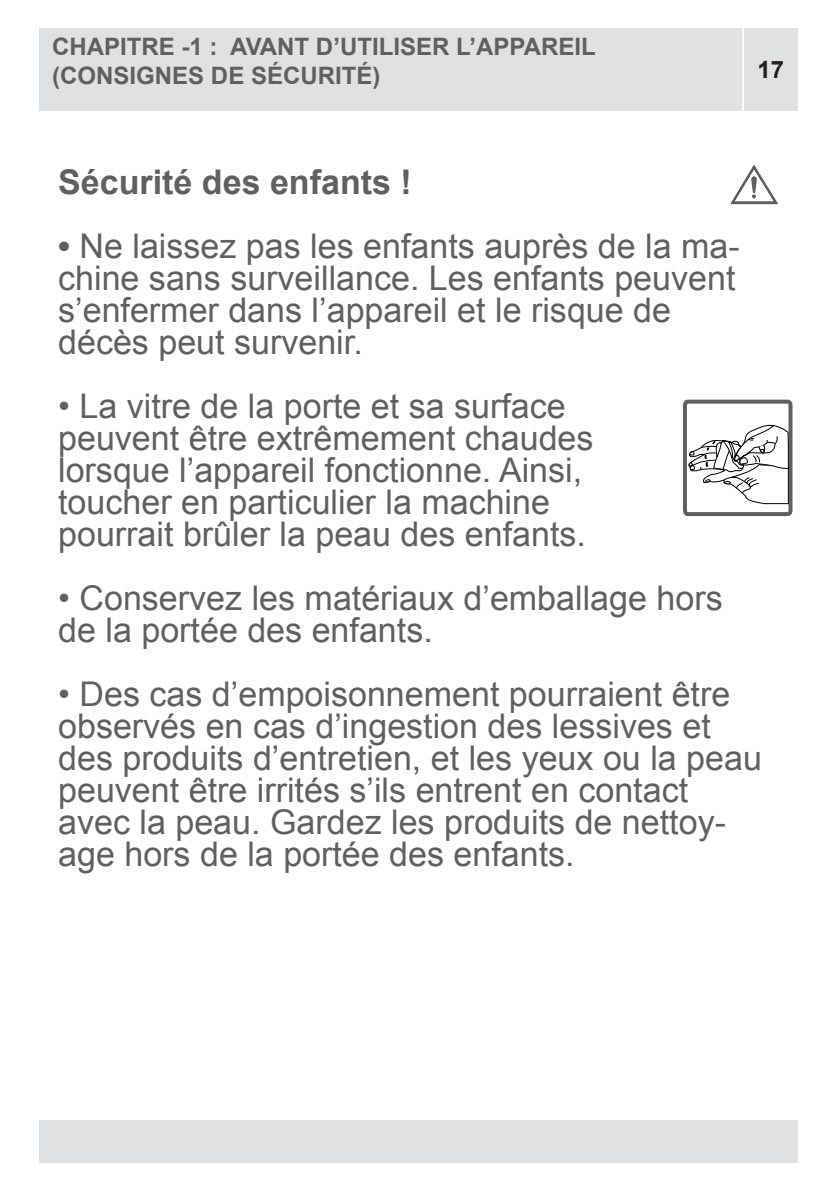
<style>
.page{position:relative;width:840px;height:1191px;background:#fff}
.page>*{position:absolute;margin:0;border:0;box-sizing:border-box;transform-origin:0 0}
.t1{font:34px/32px "Arial";color:#5f6062}
.t2{font:700 34px "Arial";color:#5f6062}
.t3{font:700 24px/28.8px "Arial";color:#5f6062}
.t4{font:700 24px "Arial";color:#231f20}
.s1{font-weight:700}
</style>
<div class="page">
<svg style="left:730px;top:165px;width:48px;height:40px"></svg>
<div style="left:40px;top:28px;width:757px;height:83px;background:#e0e1e3"></div>
<div style="left:40px;top:1120px;width:757px;height:42px;background:#e0e1e3"></div>
<hr style="left:741px;top:28px;width:2px;height:83px;background:#fff">
<svg style="left:683px;top:399px;width:110px;height:118px"></svg>
<p class="t3" style="left:52px;top:33px;width:545px">CHAPITRE -1 : AVANT D’UTILISER L’APPAREIL (CONSIGNES DE SÉCURITÉ)</p>
<p class="t4" style="left:757px;top:54px;width:28px">17</p>
<p class="t2" style="left:58px;top:160px;width:355px">Sécurité des enfants !</p>
<p class="t1" style="left:58px;top:230px;width:682px"><span class="s1">•</span> Ne laissez pas les enfants auprès de la ma&shy;chine sans surveillance. Les enfants peuvent s’enfermer dans l’appareil et le risque de décès peut survenir.</p>
<p class="t1" style="left:58px;top:390px;width:509px">• La vitre de la porte et sa surface</p>
<p class="t1" style="left:58px;top:422px;width:536px">peuvent être extrêmement chaudes</p>
<p class="t1" style="left:58px;top:454px;width:525px">lorsque l’appareil fonctionne. Ainsi,</p>
<p class="t1" style="left:58px;top:486px;width:493px">toucher en particulier la machine</p>
<p class="t1" style="left:58px;top:518px;width:529px">pourrait brûler la peau des enfants.</p>
<p class="t1" style="left:58px;top:582px;width:665px">• Conservez les matériaux d’emballage hors de la portée des enfants.</p>
<p class="t1" style="left:58px;top:678px;width:705px">• Des cas d’empoisonnement pourraient être observés en cas d’ingestion des lessives et des produits d’entretien, et les yeux ou la peau peuvent être irrités s’ils entrent en contact avec la peau. Gardez les produits de nettoy&shy;age hors de la portée des enfants.</p>
</div>
